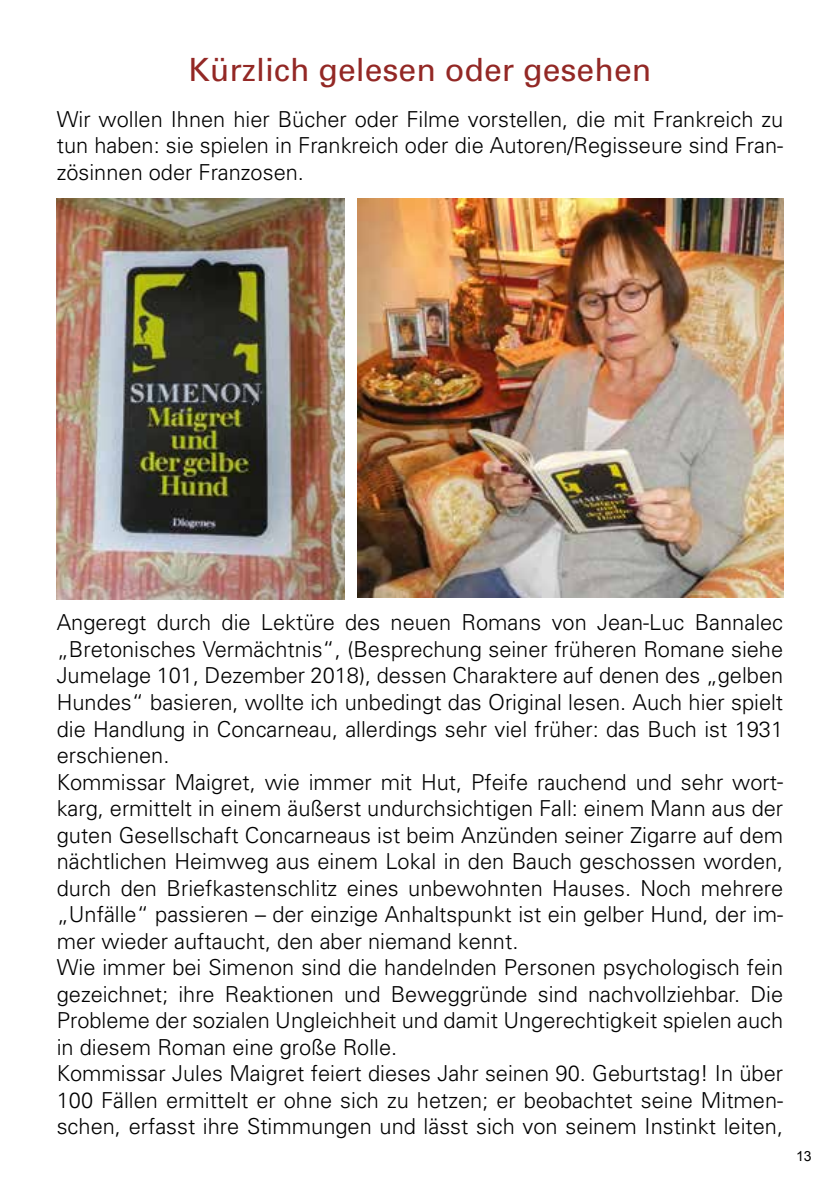
<style>
.page{position:relative;width:840px;height:1191px;background:#fff}
.page>*{position:absolute;margin:0;border:0;box-sizing:border-box;transform-origin:0 0}
.t1{font:32px "Univers";color:#932825}
.t2{font:300 22px/26.6px "Univers";color:#000;text-align:justify}
.t3{font:14px "Arial";color:#000}
</style>
<div class="page">
<img style="left:357px;top:198px;width:425px;height:399px">
<img style="left:57px;top:198px;width:287px;height:401px">
<h1 class="t1" style="left:188px;top:51px;width:464px">Kürzlich gelesen oder gesehen</h1>
<p class="t2" style="left:57px;top:106px;width:727px">Wir wollen Ihnen hier Bücher oder Filme vorstellen, die mit Frankreich zu tun haben: sie spielen in Frankreich oder die Autoren/Regisseure sind Fran&shy;zösinnen oder Franzosen.</p>
<p class="t2" style="left:57px;top:609px;width:727px;text-align:left">Angeregt durch die Lektüre des neuen Romans von Jean-Luc Bannalec „Bretonisches Vermächtnis“, (Besprechung seiner früheren Romane siehe Jumelage 101, Dezember 2018), dessen Charaktere auf denen des „gelben Hundes“ basieren, wollte ich unbedingt das Original lesen. Auch hier spielt die Handlung in Concarneau, allerdings sehr viel früher: das Buch ist 1931 erschienen.<br>Kommissar Maigret, wie immer mit Hut, Pfeife rauchend und sehr wort&shy;karg, ermittelt in einem äußerst undurchsichtigen Fall: einem Mann aus der guten Gesellschaft Concarneaus ist beim Anzünden seiner Zigarre auf dem nächtlichen Heimweg aus einem Lokal in den Bauch geschossen worden, durch den Briefkastenschlitz eines unbewohnten Hauses. Noch mehrere „Unfälle“ passieren – der einzige Anhaltspunkt ist ein gelber Hund, der im&shy;mer wieder auftaucht, den aber niemand kennt.<br>Wie immer bei Simenon sind die handelnden Personen psychologisch fein gezeichnet; ihre Reaktionen und Beweggründe sind nachvollziehbar. Die Probleme der sozialen Ungleichheit und damit Ungerechtigkeit spielen auch in diesem Roman eine große Rolle.<br>Kommissar Jules Maigret feiert dieses Jahr seinen 90. Geburtstag! In über 100 Fällen ermittelt er ohne sich zu hetzen; er beobachtet seine Mitmen&shy;schen, erfasst ihre Stimmungen und lässt sich von seinem Instinkt leiten,</p>
<p class="t3" style="left:795px;top:1146px;width:17px">13</p>
</div>
